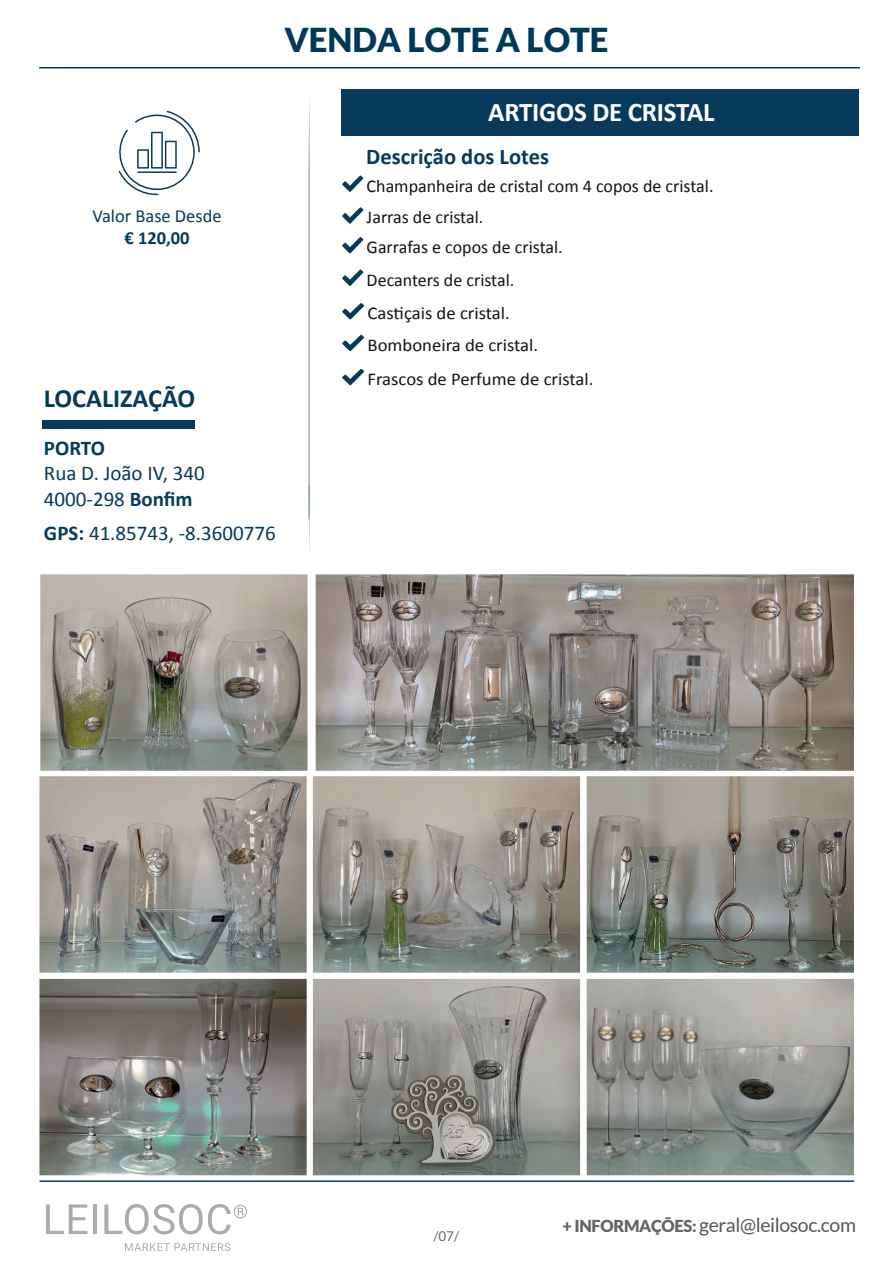
<style>
.page{position:relative;width:893px;height:1263px;background:#fff}
.page>*{position:absolute;margin:0;border:0;box-sizing:border-box;transform-origin:0 0}
.t1{font:900 33px "Lato";color:#013a58}
.t2{font:700 27px "Calibri";letter-spacing:-.01em;color:#fff}
.t3{font:700 26.25px "Calibri";color:#07395b}
.t4{font:700 22.5px "Calibri";color:#07395b}
.t5{font:21px/25.2px "Calibri";color:#07395b}
.t6{font:700 21px "Calibri";letter-spacing:-.005em;color:#07395b}
.t7{font:19.5px "Lato";letter-spacing:-.02em;color:#55575c}
.t8{font:18.45px "Calibri";color:#07395b}
.t9{font:700 18.45px "Calibri";color:#07395b}
.t10{font:18px/33px "Calibri";color:#111416}
.t11{font:18px/34px "Calibri";color:#111416;scale:1.04 1}
.t12{font:13.5px "Lato";color:#636568}
.s1{font-weight:700}
.s2{font-weight:900;font-size:16.5px;color:#636568}
</style>
<div class="page">
<svg style="left:46px;top:1204px;width:41px;height:30px"></svg>
<hr style="left:93px;top:1204px;width:4px;height:30px;background:#a8abaf">
<svg style="left:104px;top:1204px;width:143px;height:30px"></svg>
<svg style="left:125px;top:1243px;width:105px;height:8px"></svg>
<hr style="left:39px;top:1180px;width:814px;height:2px;background:#093a5c">
<div style="left:341px;top:89px;width:517px;height:47px;background:#07395b"></div>
<div style="left:42px;top:421px;width:153px;height:8px;background:#07395b"></div>
<svg style="left:309px;top:98px;width:1px;height:455px"></svg>
<svg style="left:342px;top:176px;width:21px;height:16px"></svg>
<svg style="left:342px;top:207px;width:21px;height:17px"></svg>
<svg style="left:342px;top:237px;width:21px;height:16px"></svg>
<svg style="left:342px;top:270px;width:21px;height:16px"></svg>
<svg style="left:342px;top:303px;width:22px;height:16px"></svg>
<svg style="left:342px;top:335px;width:22px;height:16px"></svg>
<svg style="left:342px;top:369px;width:22px;height:16px"></svg>
<hr style="left:39px;top:67px;width:820px;height:1px;background:#07395b">
<img style="left:39px;top:979px;width:268px;height:196px">
<img style="left:313px;top:776px;width:267px;height:197px">
<img style="left:586px;top:776px;width:267px;height:197px">
<img style="left:39px;top:776px;width:268px;height:197px">
<img style="left:315px;top:574px;width:538px;height:197px">
<img style="left:313px;top:979px;width:267px;height:196px">
<img style="left:586px;top:979px;width:267px;height:196px">
<img style="left:40px;top:574px;width:267px;height:197px">
<svg style="left:118px;top:111px;width:82px;height:84px"></svg>
<h1 class="t1" style="left:284px;top:21px;width:326px">VENDA LOTE A LOTE</h1>
<p class="t8" style="left:93px;top:204px;width:130px">Valor Base Desde</p>
<p class="t9" style="left:124px;top:225px;width:67px">€ 120,00</p>
<h3 class="t3" style="left:44px;top:380px;width:153px">LOCALIZAÇÃO</h3>
<p class="t6" style="left:44px;top:433px;width:63px">PORTO</p>
<p class="t5" style="left:44px;top:460px;width:162px">Rua D. João IV, 340<br>4000-298 <span class="s1">Bonfim</span></p>
<p class="t5" style="left:44px;top:519px;width:233px"><span class="s1">GPS:</span> 41.85743, -8.3600776</p>
<h2 class="t2" style="left:488px;top:93px;width:228px">ARTIGOS DE CRISTAL</h2>
<p class="t4" style="left:366px;top:141px;width:184px">Descrição dos Lotes</p>
<p class="t10" style="left:366px;top:169px;width:348px;line-height:31.8px">Champanheira de cristal com 4 copos de cristal.<br>Jarras de cristal.</p>
<p class="t10" style="left:366px;top:230px;width:198px">Garrafas e copos de cristal.<br>Decanters de cristal.<br>Castiçais de cristal.</p>
<p class="t11" style="left:367px;top:327px;width:219px">Bomboneira de cristal.<br>Frascos de Perfume de cristal.</p>
<p class="t12" style="left:433px;top:1229px;width:27px">/07/</p>
<p class="t7" style="left:562px;top:1214px;width:295px"><span class="s2">+ INFORMAÇÕES:</span> geral@leilosoc.com</p>
</div>
